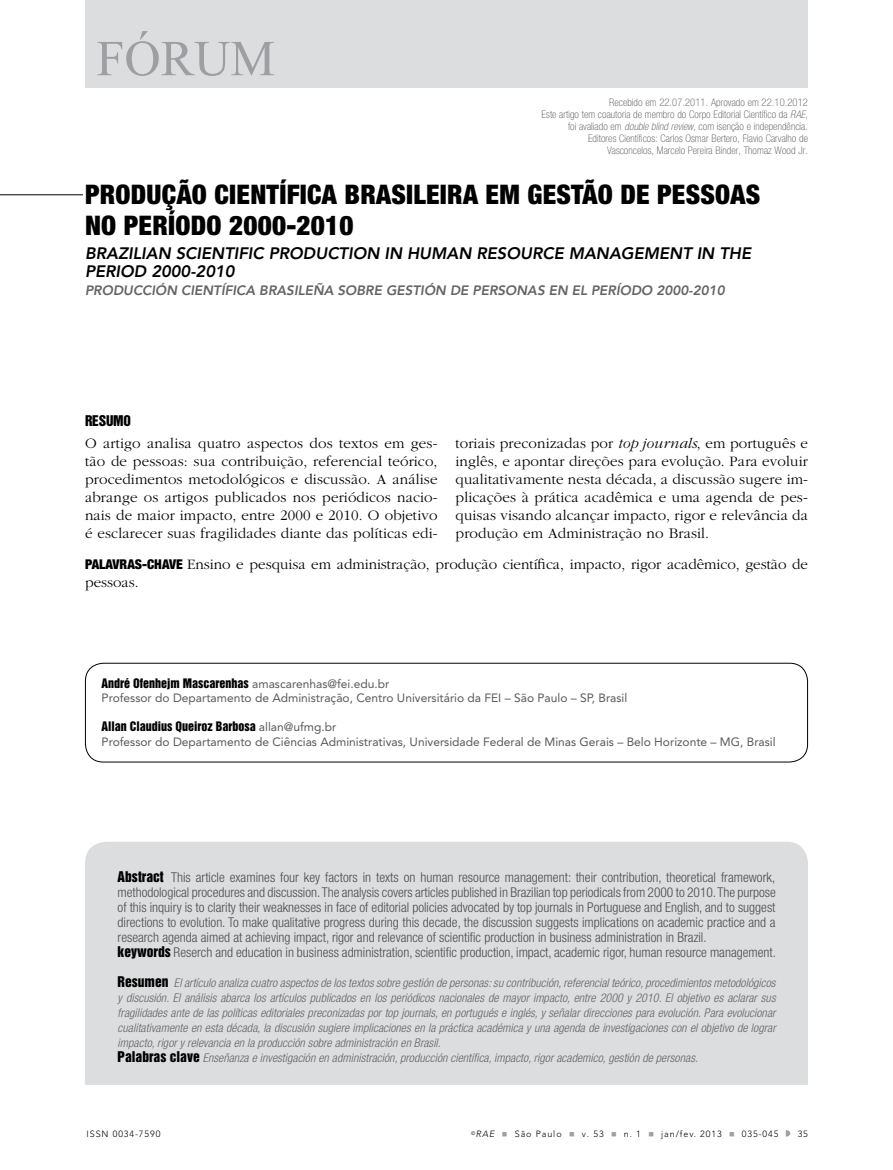
<style>
.page{position:relative;width:893px;height:1170px;background:#fff}
.page>*{position:absolute;margin:0;border:0;box-sizing:border-box;transform-origin:0 0}
.t1{font:50.25px "Times New Roman";color:#9d9fa2}
.t2{font:900 condensed 27px/31.5px "Helvetica Neue LT Std";letter-spacing:.01em;color:#000}
.t3{font:italic 800 16.5px "Avenir LT Std";color:#000}
.t4{font:300 15px/18px "Garamond";letter-spacing:.01em;color:#000;text-align:justify}
.t5{font:300 condensed 13.5px/15px "Helvetica Neue LT Std";color:#4d4d4f}
.t6{font:italic 800 13.5px "Avenir LT Std";color:#636466}
.t7{font:13.5px "Helvetica Inserat";letter-spacing:-.02em;color:#000}
.t8{font:italic 300 condensed 12px/15px "Helvetica Neue LT Std";letter-spacing:.005em;color:#636466}
.t9{font:12px "Avenir";color:#58595b}
.t10{font:12px "Helvetica Inserat";color:#000}
.t11{font:100 condensed 10.5px/12px "Helvetica Neue LT Std";letter-spacing:.01em;color:#4d4d4f;text-align:right}
.t12{font:300 9px "Avenir LT Std";letter-spacing:.1em;color:#000}
.s1{font-style:italic}
.s2{font-family:"Helvetica Neue";font-weight:900;font-stretch:condensed;font-size:13.5px}
.s3{font-family:"Avenir";color:#58595b}
.s4{font-family:"Helvetica Inserat";font-weight:400;font-stretch:normal;color:#000}
.s5{font-family:"Helvetica Inserat";font-weight:400;font-style:normal;font-stretch:normal;font-size:13.5px;color:#000}
.s6{color:#9d9fa2}
</style>
<div class="page">
<svg style="left:786px;top:1130px;width:4px;height:6px"></svg>
<div style="left:85px;top:0;width:723px;height:87px;background:#dcddde"></div>
<hr style="left:0;top:194px;width:83px;height:1px;background:#000">
<div style="left:85px;top:841px;width:723px;height:243px;background:#dcddde"></div>
<div style="left:85px;top:662px;width:723px;height:100px;border:1px solid #000;border-radius:18px"></div>
<h1 class="t1" style="left:97px;top:25px;width:180px">FÓRUM</h1>
<p class="t11" style="left:542px;top:96px;width:268px">Recebido em 22.07.2011. Aprovado em 22.10.2012<br>Este artigo tem coautoria de membro do Corpo Editorial Científico da <span class="s1">RAE</span>, foi avaliado em <span class="s1">double blind review</span>, com isenção e independência.<br>Editores Científicos: Carlos Osmar Bertero, Flavio Carvalho de Vasconcelos, Marcelo Pereira Binder, Thomaz Wood Jr.</p>
<h2 class="t2" style="left:85px;top:178px;width:677px">PRODUÇÃO CIENTÍFICA BRASILEIRA EM GESTÃO DE PESSOAS<br>NO PERÍODO 2000-2010</h2>
<h3 class="t3" style="left:85px;top:244px;width:404px">BRAZILIAN SCIENTIFIC PRODUCTION IN HUMAN RESOURCE</h3>
<h3 class="t3" style="left:569px;top:244px;width:29px">MANA</h3>
<h3 class="t3" style="left:621px;top:244px;width:51px">GEMENT</h3>
<h3 class="t3" style="left:697px;top:244px;width:56px">IN THE</h3>
<h3 class="t3" style="left:85px;top:262px;width:151px">PERIOD 2000-2010</h3>
<p class="t6" style="left:85px;top:283px;width:641px">PRODUCCIÓN CIENTÍFICA BRASILEÑA SOBRE GESTIÓN DE PERSONAS EN EL PERÍODO 2000-2010</p>
<p class="t7" style="left:85px;top:412px;width:47px">RESUMO</p>
<p class="t4" style="left:85px;top:434px;width:354px">O artigo analisa quatro aspectos dos textos em ges&shy;tão de pessoas: sua contribuição, referencial teórico, procedimentos metodológicos e discussão. A análise abrange os artigos publicados nos periódicos nacio&shy;nais de maior impacto, entre 2000 e 2010. O objetivo é esclarecer suas fragilidades diante das políticas edi-</p>
<p class="t4" style="left:455px;top:434px;width:354px">toriais preconizadas por <span class="s1">top journals</span>, em português e inglês, e apontar direções para evolução. Para evoluir qualitativamente nesta década, a discussão sugere im&shy;plicações à prática acadêmica e uma agenda de pes&shy;quisas visando alcançar impacto, rigor e relevância da produção em Administração no Brasil.</p>
<p class="t4" style="left:85px;top:555px;width:725px"><span class="s2">PALAVRAS-CHAVE</span> Ensino e pesquisa em administração, produção científica, impacto, rigor acadêmico, gestão de pessoas.</p>
<p class="t10" style="left:102px;top:676px;width:289px">André Ofenhejm Mascarenhas <span class="s3">amascarenhas@fei.edu.br</span></p>
<p class="t9" style="left:102px;top:691px;width:527px">Professor do Departamento de Administração, Centro Universitário da FEI – São Paulo – SP, Brasil</p>
<p class="t10" style="left:102px;top:719px;width:236px">Allan Claudius Queiroz Barbosa <span class="s3">allan@ufmg.br</span></p>
<p class="t9" style="left:102px;top:734px;width:676px">Professor do Departamento de Ciências Administrativas, Universidade Federal de Minas Gerais – Belo Horizonte – MG, Brasil</p>
<p class="t5" style="left:118px;top:869px;width:660px"><span class="s4">Abstract</span> This article examines four key factors in texts on human resource management: their contribution, theoretical framework, methodological procedures and discussion. The analysis covers articles published in Brazilian top periodicals from 2000 to 2010. The purpose of this inquiry is to clarity their weaknesses in face of editorial policies advocated by top journals in Portuguese and English, and to suggest directions to evolution. To make qualitative progress during this decade, the discussion suggests implications on academic practice and a research agenda aimed at achieving impact, rigor and relevance of scientific production in business administration in Brazil.<br><span class="s4">keywords</span> Reserch and education in business administration, scientific production, impact, academic rigor, human resource management.</p>
<p class="t8" style="left:118px;top:975px;width:659px"><span class="s5">Resumen</span> El artículo analiza cuatro aspectos de los textos sobre gestión de personas: su contribución, referencial teórico, procedimientos metodológicos y discusión. El análisis abarca los artículos publicados en los periódicos nacionales de mayor impacto, entre 2000 y 2010. El objetivo es aclarar sus fragilidades ante de las políticas editoriales preconizadas por top journals, en portugués e inglés, y señalar direcciones para evolución. Para evolucionar cualitativamente en esta década, la discusión sugiere implicaciones en la práctica académica y una agenda de investigaciones con el objetivo de lograr impacto, rigor y relevancia en la producción sobre administración en Brasil.<br><span class="s5">Palabras clave</span> Enseñanza e investigación en administración, producción científica, impacto, rigor academico, gestión de personas.</p>
<p class="t12" style="left:87px;top:1128px;width:75px">ISSN 0034-7590</p>
<p class="t12" style="left:471px;top:1128px;width:309px"><sup>©</sup><span class="s1">RAE</span> <span class="s6">■</span> São Paulo <span class="s6">■</span> v. 53 <span class="s6">■</span> n. 1 <span class="s6">■</span> jan/fev. 2013 <span class="s6">■</span> 035-045</p>
<p class="t12" style="left:798px;top:1128px;width:12px">35</p>
</div>
